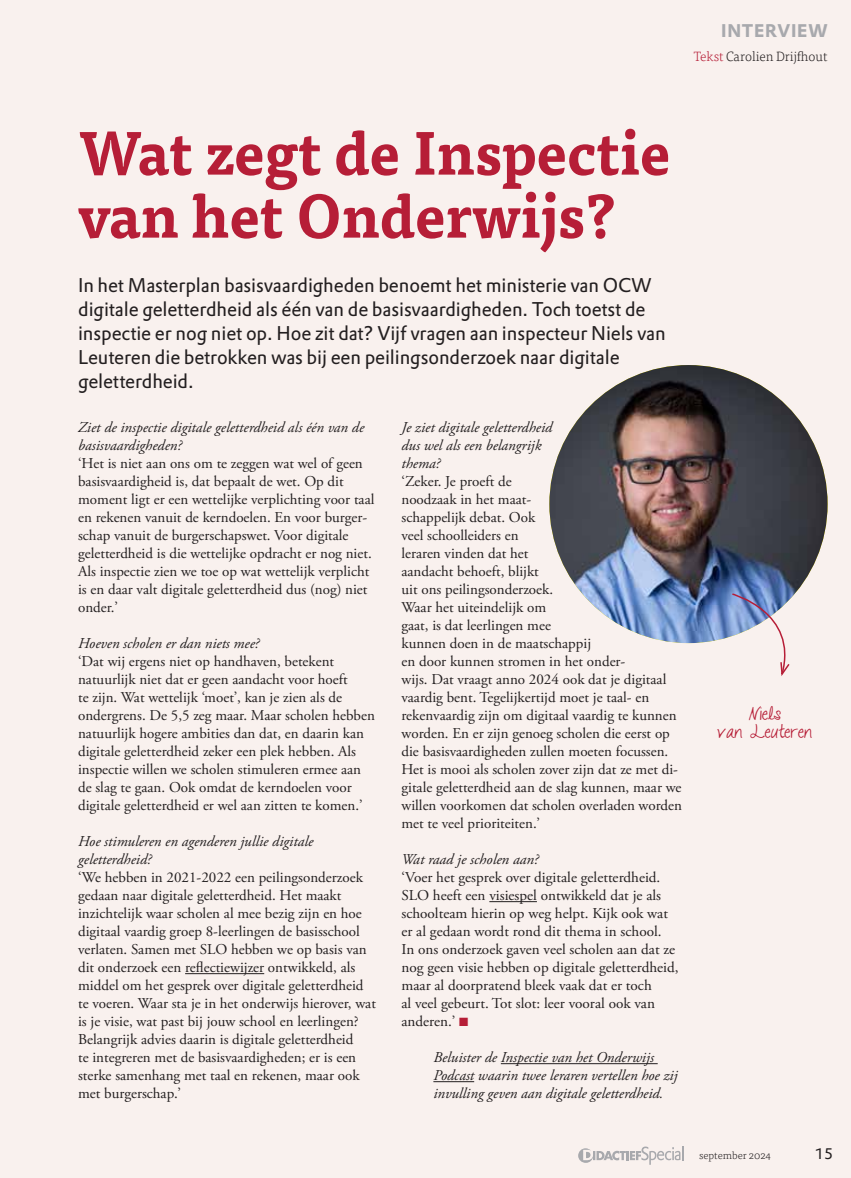
<style>
.page{position:relative;width:851px;height:1178px;background:#fff}
.page>*{position:absolute;margin:0;border:0;box-sizing:border-box;transform-origin:0 0}
.t1{font:700 60px/63px "Tisa Pro";color:#b61e37}
.t2{font:19.5px/24px "DTL Prokyon T";letter-spacing:-.005em;color:#231f20}
.t3{font:18px/18px "Talkingtothe Moon";color:#b61e37;text-align:center}
.t4{font:18px "DTL Prokyon ST Bold";letter-spacing:.045em;color:#a8a9ad}
.t5{font:15px/18px "Adobe Garamond Pro";color:#231f20}
.t6{font:italic 15px/18px "Adobe Garamond Pro";color:#231f20}
.t7{font:15px "DTL Prokyon T";color:#231f20}
.t8{font:300 13.5px "Tisa Pro";color:#231f20}
.t9{font:300 10.5px "Tisa Pro";color:#231f20}
.s1{color:#b61e37}
</style>
<div class="page">
<div style="left:0;top:0;width:850px;height:1178px;background:#f9f1ee"></div>
<hr style="left:185px;top:973px;width:79px;height:1px;background:#231f20">
<hr style="left:489px;top:901px;width:48px;height:1px;background:#231f20">
<hr style="left:501px;top:1063px;width:156px;height:1px;background:#231f20">
<hr style="left:433px;top:1081px;width:41px;height:1px;background:#231f20">
<img style="left:549px;top:365px;width:278px;height:278px;border-radius:139px">
<svg style="left:578px;top:1146px;width:105px;height:19px"></svg>
<svg style="left:730px;top:592px;width:66px;height:84px"></svg>
<p class="t4" style="left:721px;top:19px;width:108px">INTERVIEW</p>
<p class="t8" style="left:693px;top:47px;width:135px"><span class="s1">Tekst</span> Carolien Drijfhout</p>
<h1 class="t1" style="left:78px;top:118px;width:594px">Wat zegt de Inspectie van het Onderwijs?</h1>
<p class="t2" style="left:78px;top:272px;width:589px">In het Masterplan basisvaardigheden benoemt het ministerie van OCW digitale geletterdheid als één van de basisvaardigheden. Toch toetst de inspectie er nog niet op. Hoe zit dat? Vijf vragen aan inspecteur Niels van Leuteren die betrokken was bij een peilingsonderzoek naar digitale geletterdheid.</p>
<p class="t6" style="left:78px;top:419px;width:287px">Ziet de inspectie digitale geletterdheid als één van de basisvaardigheden?</p>
<p class="t5" style="left:78px;top:455px;width:298px">‘Het is niet aan ons om te zeggen wat wel of geen basisvaardigheid is, dat bepaalt de wet. Op dit moment ligt er een wettelijke verplichting voor taal en rekenen vanuit de kerndoelen. En voor burger&shy;schap vanuit de burgerschapswet. Voor digitale geletterdheid is die wettelijke opdracht er nog niet.<br>Als inspectie zien we toe op wat wettelijk verplicht is en daar valt digitale geletterdheid dus (nog) niet onder.’</p>
<p class="t6" style="left:78px;top:635px;width:183px">Hoeven scholen er dan niets mee?</p>
<p class="t5" style="left:78px;top:653px;width:298px">‘Dat wij ergens niet op handhaven, betekent natuurlijk niet dat er geen aandacht voor hoeft<br>te zijn. Wat wettelijk ‘moet’, kan je zien als de ondergrens. De 5,5 zeg maar. Maar scholen hebben natuurlijk hogere ambities dan dat, en daarin kan digitale geletterdheid zeker een plek hebben. Als inspectie willen we scholen stimuleren ermee aan de slag te gaan. Ook omdat de kerndoelen voor digitale geletterdheid er wel aan zitten te komen.’</p>
<p class="t6" style="left:78px;top:833px;width:236px">Hoe stimuleren en agenderen jullie digitale geletterdheid?</p>
<p class="t5" style="left:78px;top:869px;width:299px">‘We hebben in 2021-2022 een peilingsonderzoek gedaan naar digitale geletterdheid. Het maakt inzichtelijk waar scholen al mee bezig zijn en hoe digitaal vaardig groep 8-leerlingen de basisschool verlaten. Samen met SLO hebben we op basis van dit onderzoek een reflectiewijzer ontwikkeld, als middel om het gesprek over digitale geletterdheid te voeren. Waar sta je in het onderwijs hierover, wat is je visie, wat past bij jouw school en leerlingen?<br>Belangrijk advies daarin is digitale geletterdheid<br>te integreren met de basisvaardigheden; er is een sterke samenhang met taal en rekenen, maar ook met burgerschap.’</p>
<p class="t6" style="left:401px;top:419px;width:152px">Je ziet digitale geletterdheid dus wel als een belangrijk thema?</p>
<p class="t5" style="left:401px;top:473px;width:282px">‘Zeker. Je proeft de<br>noodzaak in het maat-<br>schappelijk debat. Ook<br>veel schoolleiders en<br>leraren vinden dat het<br>aandacht behoeft, blijkt<br>uit ons peilingsonderzoek.<br>Waar het uiteindelijk om<br>gaat, is dat leerlingen mee<br>kunnen doen in de maatschappij<br>en door kunnen stromen in het onder-<br>wijs. Dat vraagt anno 2024 ook dat je digitaal vaardig bent. Tegelijkertijd moet je taal- en rekenvaardig zijn om digitaal vaardig te kunnen worden. En er zijn genoeg scholen die eerst op die basisvaardigheden zullen moeten focussen.<br>Het is mooi als scholen zover zijn dat ze met di&shy;gitale geletterdheid aan de slag kunnen, maar we willen voorkomen dat scholen overladen worden met te veel prioriteiten.’</p>
<p class="t6" style="left:401px;top:851px;width:139px">Wat raad je scholen aan?</p>
<p class="t5" style="left:401px;top:869px;width:278px">‘Voer het gesprek over digitale geletterdheid.<br>SLO heeft een visiespel ontwikkeld dat je als schoolteam hierin op weg helpt. Kijk ook wat er al gedaan wordt rond dit thema in school.<br>In ons onderzoek gaven veel scholen aan dat ze nog geen visie hebben op digitale geletterdheid, maar al doorpratend bleek vaak dat er toch<br>al veel gebeurt. Tot slot: leer vooral ook van anderen.’ <span class="s1">■</span></p>
<p class="t6" style="left:433px;top:1049px;width:246px">Beluister de Inspectie van het Onderwijs<br>Podcast waarin twee leraren vertellen hoe zij invulling geven aan digitale geletterdheid.</p>
<p class="t3" style="left:717px;top:705px;width:96px">Niels<br>van Leuteren</p>
<p class="t9" style="left:699px;top:1148px;width:73px">september 2024</p>
<p class="t7" style="left:815px;top:1144px;width:20px">15</p>
</div>
